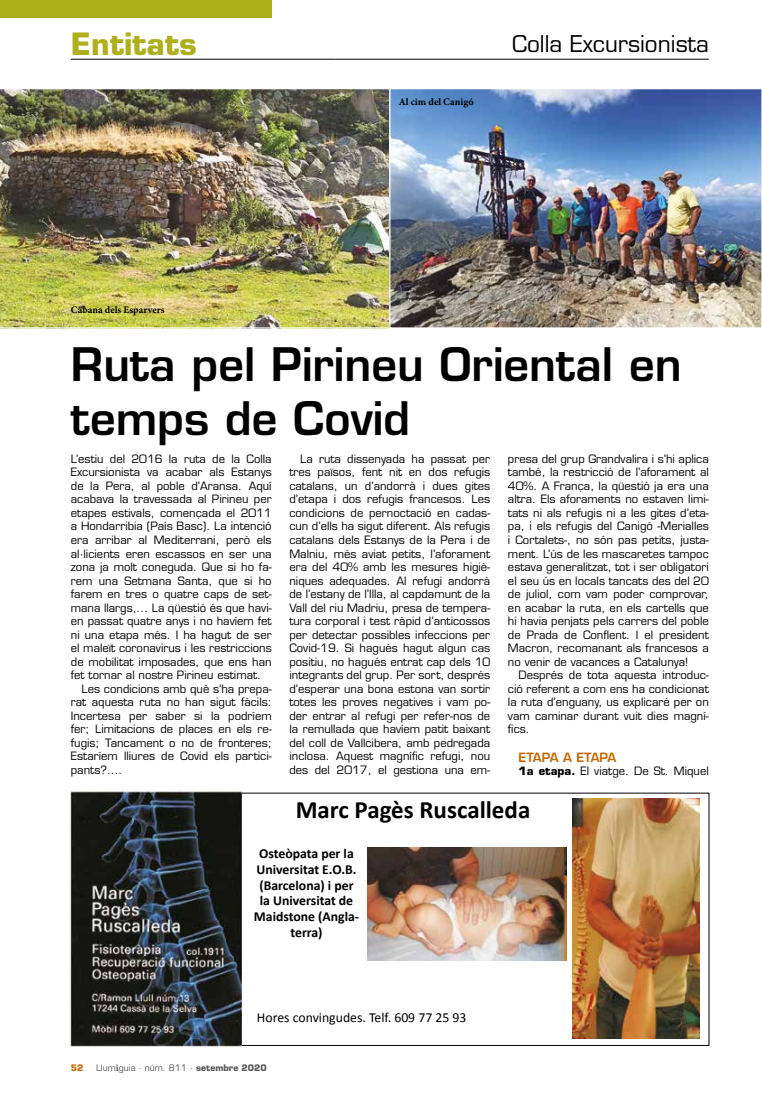
<style>
.page{position:relative;width:762px;height:1117px;background:#fff}
.page>*{position:absolute;margin:0;border:0;box-sizing:border-box;transform-origin:0 0}
.t1{font:600 45px/54px "Eurostile LT Std";color:#000}
.t2{font:700 30px "Eurostile LT Std";color:#adaf1b}
.t3{font:700 25px "Calibri";color:#000}
.t4{font:22.5px "Eurostile LT Std";color:#000}
.t5{font:700 13.75px/15.8px "Calibri";color:#000;text-align:center}
.t6{font:13.75px "Calibri";color:#000}
.t7{font:600 12.5px "Eurostile LT Std";letter-spacing:-.02em;color:#c36800}
.t8{font:11.25px/13.5px "Eurostile LT Std";color:#000;text-align:justify}
.t9{font:700 10px "Minion Pro";color:#000}
.t10{font:8.75px "Eurostile LT Std";color:#575756}
.t11{font:700 8.75px "Eurostile LT Std";color:#c36800}
.s1{font-weight:700}
.s2{font-family:"Minion Pro";font-weight:700;font-size:10px}
</style>
<div class="page">
<div style="left:0;top:0;width:272px;height:18px;background:#adaf1b"></div>
<hr style="left:71px;top:59px;width:264px;height:1px;background:#000">
<hr style="left:335px;top:59px;width:374px;height:1px;background:#000">
<img style="left:572px;top:798px;width:128px;height:240px">
<img style="left:71px;top:790px;width:170px;height:255px">
<img style="left:367px;top:847px;width:200px;height:113px">
<img style="left:391px;top:90px;width:369px;height:236px">
<img style="left:0;top:89px;width:389px;height:239px">
<div style="left:389px;top:88px;width:373px;height:240px;border:1px solid #fff"></div>
<h2 class="t2" style="left:71px;top:26px;width:127px">Entitats</h2>
<h3 class="t4" style="left:512px;top:31px;width:198px">Colla Excursionista</h3>
<p class="t9" style="left:71px;top:303px;width:95px">Cabana dels Esparvers</p>
<p class="t9" style="left:399px;top:94px;width:76px">Al cim del Canigó</p>
<h1 class="t1" style="left:71px;top:337px;width:612px">Ruta pel Pirineu Oriental en temps de Covid</h1>
<p class="t8" style="left:71px;top:452px;width:202px">L’estiu del 2016 la ruta de la Colla</p>
<p class="t8" style="left:71px;top:465px;width:202px">Excursionista va acabar als Estanys</p>
<p class="t8" style="left:71px;top:479px;width:202px">de la Pera, al poble d’Aransa. Aquí</p>
<p class="t8" style="left:71px;top:492px;width:202px">acabava la travessada al Pirineu per</p>
<p class="t8" style="left:71px;top:506px;width:202px">etapes estivals, començada el 2011</p>
<p class="t8" style="left:71px;top:519px;width:202px">a Hondarribia (País Basc). La intenció</p>
<p class="t8" style="left:71px;top:533px;width:202px">era arribar al Mediterrani, però els</p>
<p class="t8" style="left:71px;top:546px;width:202px">al·licients eren escassos en ser una</p>
<p class="t8" style="left:71px;top:560px;width:202px">zona ja molt coneguda. Que si ho fa-</p>
<p class="t8" style="left:71px;top:573px;width:202px">rem una Setmana Santa, que si ho</p>
<p class="t8" style="left:71px;top:587px;width:202px">farem en tres o quatre caps de set-</p>
<p class="t8" style="left:71px;top:600px;width:202px">mana llargs,... La qüestió és que havi-</p>
<p class="t8" style="left:71px;top:614px;width:202px">en passat quatre anys i no havíem fet</p>
<p class="t8" style="left:71px;top:627px;width:202px">ni una etapa més. I ha hagut de ser</p>
<p class="t8" style="left:71px;top:641px;width:202px">el maleït coronavirus i les restriccions</p>
<p class="t8" style="left:71px;top:654px;width:202px">de mobilitat imposades, que ens han</p>
<p class="t8" style="left:71px;top:668px;width:192px">fet tornar al nostre Pirineu estimat.</p>
<p class="t8" style="left:81px;top:681px;width:192px">Les condicions amb què s’ha prepa-</p>
<p class="t8" style="left:71px;top:695px;width:202px">rat aquesta ruta no han sigut fàcils:</p>
<p class="t8" style="left:71px;top:708px;width:202px">Incertesa per saber si la podríem</p>
<p class="t8" style="left:71px;top:722px;width:202px">fer; Limitacions de places en els re-</p>
<p class="t8" style="left:71px;top:735px;width:202px">fugis; Tancament o no de fronteres;</p>
<p class="t8" style="left:71px;top:749px;width:202px">Estaríem lliures de Covid els partici-</p>
<p class="t8" style="left:71px;top:762px;width:53px">pants?....</p>
<p class="t8" style="left:289px;top:452px;width:202px;text-indent:11px">La ruta dissenyada ha passat per tres països, fent nit en dos refugis catalans, un d’andorrà i dues gites d’etapa i dos refugis francesos. Les condicions de pernoctació en cadas&shy;cun d’ells ha sigut diferent. Als refugis catalans dels Estanys de la Pera i de Malniu, més aviat petits, l’aforament era del 40% amb les mesures higiè&shy;niques adequades. Al refugi andorrà de l’estany de l’Illa, al capdamunt de la Vall del riu Madriu, presa de tempera&shy;tura corporal i test ràpid d’anticossos per detectar possibles infeccions per Covid-19. Si hagués hagut algun cas positiu, no hagués entrat cap dels 10 integrants del grup. Per sort, després d’esperar una bona estona van sortir totes les proves negatives i vam po&shy;der entrar al refugi per refer-nos de la remullada que havíem patit baixant del coll de Vallcibera, amb pedregada inclosa. Aquest magnífic refugi, nou des del 2017, el gestiona una em-</p>
<p class="t8" style="left:508px;top:452px;width:202px">presa del grup Grandvalira i s’hi aplica també, la restricció de l’aforament al 40%. A França, la qüestió ja era una altra. Els aforaments no estaven limi&shy;tats ni als refugis ni a les gites d’eta&shy;pa, i els refugis del Canigó -Merialles i Cortalets-, no són pas petits, justa&shy;ment. L’ús de les mascaretes tampoc estava generalitzat, tot i ser obligatori el seu ús en locals tancats des del 20 de juliol, com vam poder comprovar, en acabar la ruta, en els cartells que hi havia penjats pels carrers del poble de Prada de Conflent. I el president Macron, recomanant als francesos a no venir de vacances a Catalunya!</p>
<p class="t8" style="left:508px;top:668px;width:202px;text-indent:11px">Després de tota aquesta introduc&shy;ció referent a com ens ha condicionat la ruta d’enguany, us explicaré per on vam caminar durant vuit dies magní&shy;fics.</p>
<p class="t7" style="left:519px;top:749px;width:99px">ETAPA A ETAPA</p>
<p class="t8" style="left:519px;top:764px;width:192px"><span class="s1">1a etapa.</span> El viatge. De St. Miquel</p>
<h3 class="t3" style="left:296px;top:793px;width:236px">Marc Pagès Ruscalleda</h3>
<p class="t5" style="left:254px;top:845px;width:107px">Osteòpata per la<br>Universitat E.O.B. (Barcelona) i per la Universitat de<br>Maidstone (Angla&shy;terra)</p>
<p class="t6" style="left:257px;top:1008px;width:211px">Hores convingudes. Telf. 609 77 25 93</p>
<p class="t11" style="left:71px;top:1062px;width:14px">52</p>
<p class="t10" style="left:96px;top:1062px;width:172px">Llum<span class="s2">i</span>guia · núm. 811 · <span class="s1">setembre 2020</span></p>
</div>
